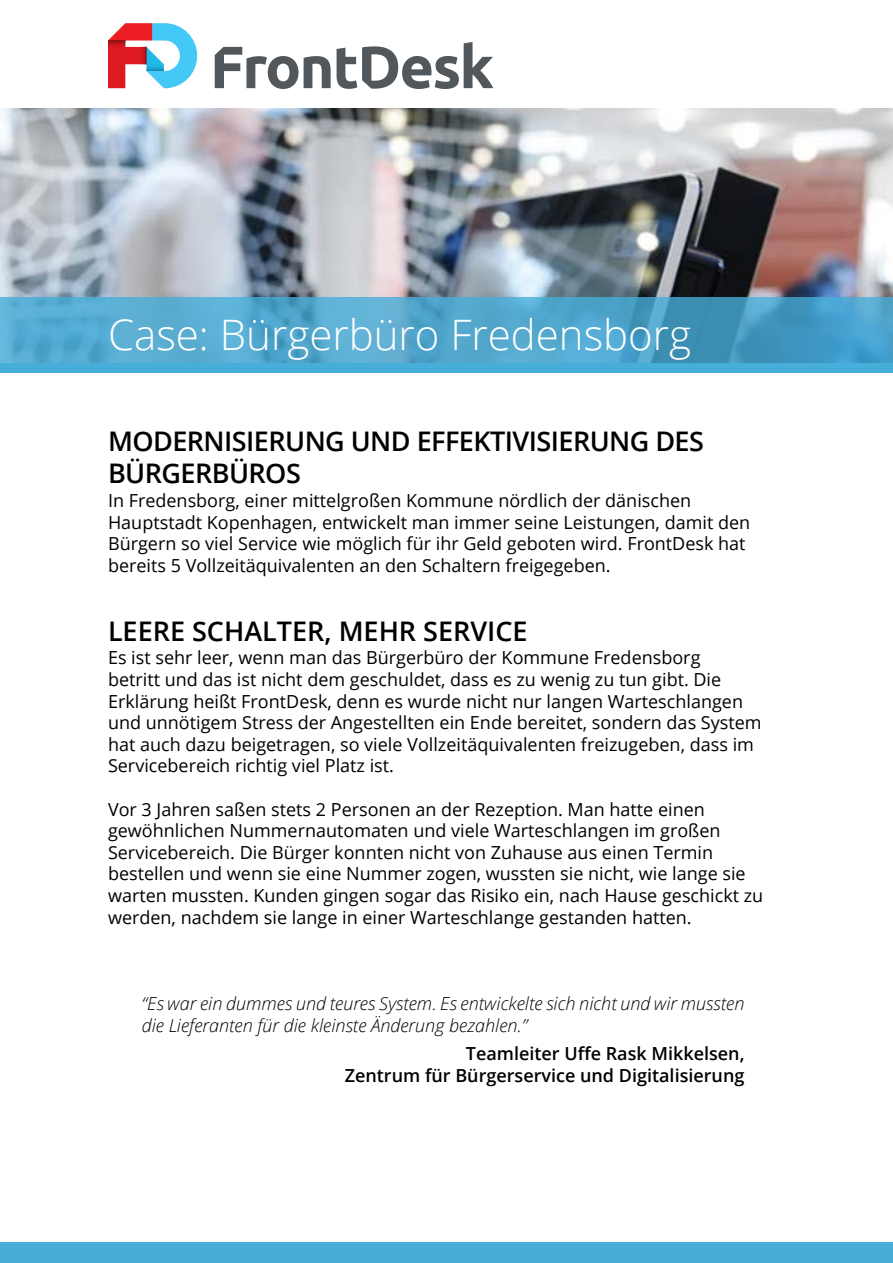
<style>
.page{position:relative;width:893px;height:1263px;background:#fff}
.page>*{position:absolute;margin:0;border:0;box-sizing:border-box;transform-origin:0 0}
.t1{font:300 42px "Open Sans";color:#fff}
.t2{font:600 27px/32.4px "Open Sans";letter-spacing:-.02em;color:#000}
.t3{font:600 27px "Open Sans";color:#000}
.t4{font:18px/21.6px "Open Sans";color:#000}
.t5{font:italic 300 18px/21.6px "Open Sans";color:#000}
.t6{font:600 18px/21.6px "Open Sans";color:#000;text-align:right}
</style>
<div class="page">
<div style="left:0;top:1242px;width:893px;height:21px;background:#47aed9"></div>
<div style="left:0;top:363px;width:893px;height:10px;background:#47aed9"></div>
<img style="left:0;top:108px;width:893px;height:189px">
<svg style="left:0;top:297px;width:893px;height:66px;background:#50a5cb"></svg>
<svg style="left:108px;top:23px;width:89px;height:65px"></svg>
<svg style="left:108px;top:41px;width:17px;height:6px"></svg>
<svg style="left:140px;top:47px;width:6px;height:17px"></svg>
<svg style="left:146px;top:64px;width:18px;height:7px"></svg>
<svg style="left:215px;top:47px;width:116px;height:42px"></svg>
<svg style="left:337px;top:42px;width:156px;height:47px"></svg>
<h1 class="t1" style="left:108px;top:306px;width:585px">Case: Bürgerbüro Fredensborg</h1>
<h2 class="t2" style="left:108px;top:424px;width:597px">MODERNISIERUNG UND EFFEKTIVISIERUNG DES<br>BÜRGERBÜROS</h2>
<p class="t4" style="left:108px;top:489px;width:644px">In Fredensborg, einer mittelgroßen Kommune nördlich der dänischen Hauptstadt Kopenhagen, entwickelt man immer seine Leistungen, damit den Bürgern so viel Service wie möglich für ihr Geld geboten wird. FrontDesk hat bereits 5 Vollzeitäquivalenten an den Schaltern freigegeben.</p>
<h2 class="t3" style="left:108px;top:612px;width:421px">LEERE SCHALTER, MEHR SERVICE</h2>
<p class="t4" style="left:108px;top:647px;width:655px">Es ist sehr leer, wenn man das Bürgerbüro der Kommune Fredensborg<br>betritt und das ist nicht dem geschuldet, dass es zu wenig zu tun gibt. Die Erklärung heißt FrontDesk, denn es wurde nicht nur langen Warteschlangen und unnötigem Stress der Angestellten ein Ende bereitet, sondern das System hat auch dazu beigetragen, so viele Vollzeitäquivalenten freizugeben, dass im Servicebereich richtig viel Platz ist.</p>
<p class="t4" style="left:108px;top:798px;width:657px">Vor 3 Jahren saßen stets 2 Personen an der Rezeption. Man hatte einen gewöhnlichen Nummernautomaten und viele Warteschlangen im großen Servicebereich. Die Bürger konnten nicht von Zuhause aus einen Termin bestellen und wenn sie eine Nummer zogen, wussten sie nicht, wie lange sie warten mussten. Kunden gingen sogar das Risiko ein, nach Hause geschickt zu werden, nachdem sie lange in einer Warteschlange gestanden hatten.</p>
<p class="t5" style="left:142px;top:992px;width:604px">“Es war ein dummes und teures System. Es entwickelte sich nicht und wir mussten die Lieferanten für die kleinste Änderung bezahlen.”</p>
<p class="t6" style="left:345px;top:1042px;width:401px">Teamleiter Uffe Rask Mikkelsen,<br>Zentrum für Bürgerservice und Digitalisierung</p>
</div>
